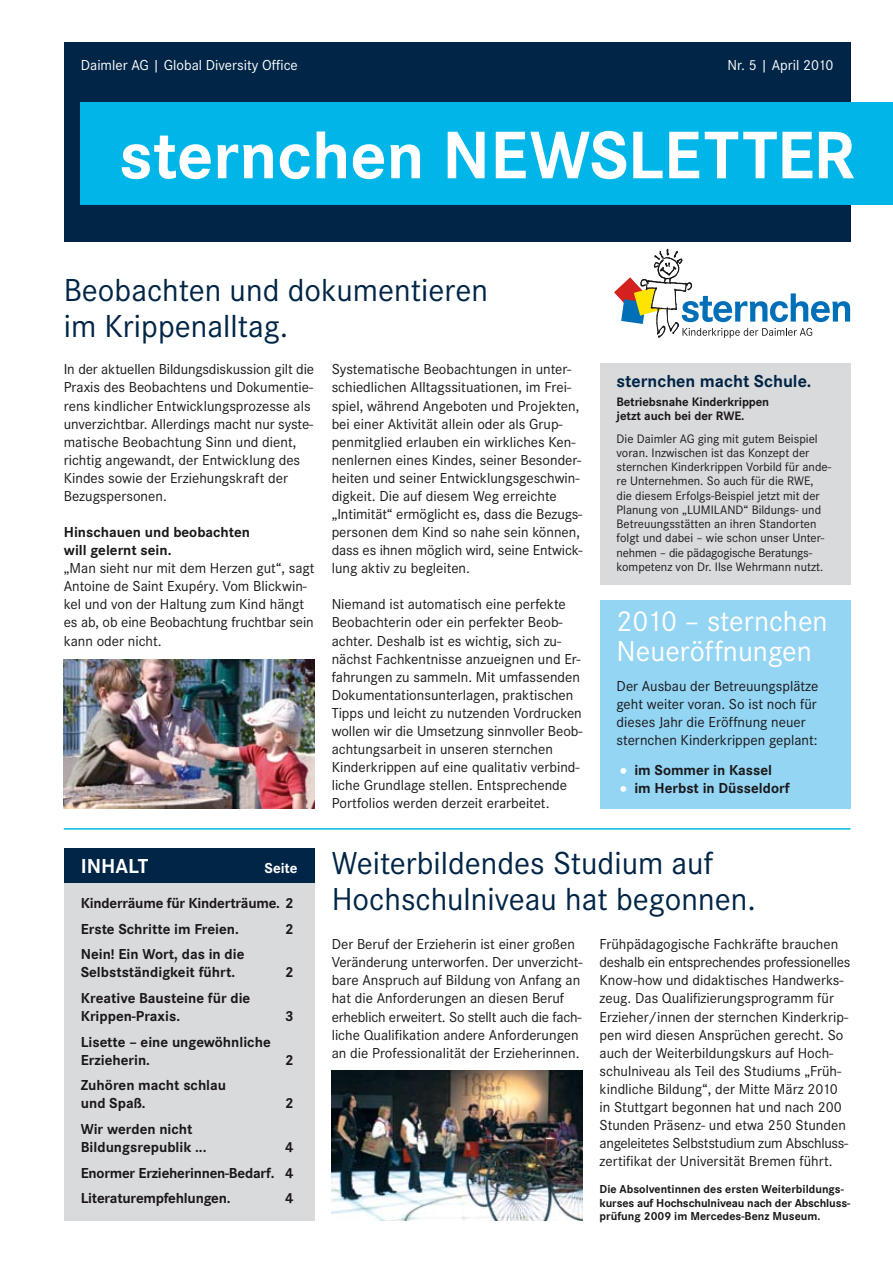
<style>
.page{position:relative;width:893px;height:1263px;background:#fff}
.page>*{position:absolute;margin:0;border:0;box-sizing:border-box;transform-origin:0 0}
.t1{font:700 69.75px "Corporate S";color:#fff}
.t2{font:33px/36px "Corporate S";color:#002546}
.t3{font:30px/29.7px "Corporate S";color:#fff}
.t4{font:700 21px "Corporate S";color:#fff}
.t5{font:700 18px "Corporate S";color:#002546}
.t6{font:15px/18.1px "Corporate S";color:#1a171b}
.t7{font:700 15px/18.1px "Corporate S";color:#1a171b}
.t8{font:15px "Corporate S";color:#fff}
.t9{font:700 15px "Corporate S";color:#fff}
.t10{font:12.75px/14.2px "Corporate S";color:#1a171b}
.t11{font:700 12.75px/14.2px "Corporate S";letter-spacing:-.01em;color:#1a171b}
.t12{font:700 12px/13.5px "Corporate S";color:#1a171b}
.s1{font-size:21px;color:#fff}
</style>
<div class="page">
<div style="left:64px;top:43px;width:786px;height:199px;background:#002546"></div>
<div style="left:81px;top:102px;width:812px;height:102px;background:#00b6e8"></div>
<svg style="left:614px;top:249px;width:236px;height:89px"></svg>
<div style="left:600px;top:363px;width:250px;height:221px;background:#d9dadb"></div>
<div style="left:600px;top:600px;width:250px;height:208px;background:#93d5f2"></div>
<img style="left:332px;top:1070px;width:251px;height:150px">
<img style="left:64px;top:659px;width:251px;height:149px">
<hr style="left:64px;top:828px;width:786px;height:2px;background:#00b6e8">
<div style="left:64px;top:883px;width:251px;height:337px;background:#d9dadb"></div>
<div style="left:64px;top:849px;width:251px;height:34px;background:#002546"></div>
<p class="t8" style="left:81px;top:56px;width:219px">Daimler AG | Global Diversity Office</p>
<p class="t8" style="left:727px;top:56px;width:108px">Nr. 5 | April 2010</p>
<h1 class="t1" style="left:119px;top:115px;width:737px">sternchen NEWSLETTER</h1>
<h2 class="t2" style="left:64px;top:272px;width:426px">Beobachten und dokumentieren im Krippenalltag.</h2>
<p class="t6" style="left:332px;top:360px;width:252px">Systematische Beobachtungen in unter&shy;schiedlichen Alltagssituationen, im Frei&shy;spiel, während Angeboten und Projekten, bei einer Aktivität allein oder als Grup&shy;penmitglied erlauben ein wirkliches Ken&shy;nenlernen eines Kindes, seiner Besonder&shy;heiten und seiner Entwicklungsgeschwin&shy;digkeit. Die auf diesem Weg erreichte „Intimität“ ermöglicht es, dass die Bezugs&shy;personen dem Kind so nahe sein können, dass es ihnen möglich wird, seine Entwick&shy;lung aktiv zu begleiten.</p>
<p class="t6" style="left:332px;top:595px;width:252px">Niemand ist automatisch eine perfekte Beobachterin oder ein perfekter Beob&shy;achter. Deshalb ist es wichtig, sich zu&shy;nächst Fachkentnisse anzueignen und Er&shy;fahrungen zu sammeln. Mit umfassenden Dokumentationsunterlagen, praktischen Tipps und leicht zu nutzenden Vordrucken wollen wir die Umsetzung sinnvoller Beob&shy;achtungsarbeit in unseren sternchen Kinderkrippen auf eine qualitativ verbind&shy;liche Grundlage stellen. Entsprechende Portfolios werden derzeit erarbeitet.</p>
<p class="t6" style="left:64px;top:360px;width:252px">In der aktuellen Bildungsdiskussion gilt die Praxis des Beobachtens und Dokumentie&shy;rens kindlicher Entwicklungsprozesse als unverzichtbar. Allerdings macht nur syste&shy;matische Beobachtung Sinn und dient, richtig angewandt, der Entwicklung des Kindes sowie der Erziehungskraft der Bezugspersonen.</p>
<p class="t7" style="left:64px;top:523px;width:188px">Hinschauen und beobachten will gelernt sein.</p>
<p class="t6" style="left:64px;top:559px;width:252px">„Man sieht nur mit dem Herzen gut“, sagt Antoine de Saint Exupéry. Vom Blickwin&shy;kel und von der Haltung zum Kind hängt es ab, ob eine Beobachtung fruchtbar sein kann oder nicht.</p>
<p class="t5" style="left:617px;top:371px;width:196px">sternchen macht Schule.</p>
<p class="t11" style="left:617px;top:394px;width:154px">Betriebsnahe Kinderkrippen jetzt auch bei der RWE.</p>
<p class="t10" style="left:617px;top:431px;width:216px">Die Daimler AG ging mit gutem Beispiel voran. Inzwischen ist das Konzept der sternchen Kinderkrippen Vorbild für ande&shy;re Unternehmen. So auch für die RWE, die diesem Erfolgs-Beispiel jetzt mit der Planung von „LUMILAND“ Bildungs- und Betreuungsstätten an ihren Standorten folgt und dabei – wie schon unser Unter&shy;nehmen – die pädagogische Beratungs&shy;kompetenz von Dr. Ilse Wehrmann nutzt.</p>
<h3 class="t3" style="left:617px;top:606px;width:213px">2010 – sternchen<br>Neueröffnungen</h3>
<p class="t6" style="left:617px;top:677px;width:203px">Der Ausbau der Betreuungsplätze geht weiter voran. So ist noch für dieses Jahr die Eröffnung neuer sternchen Kinderkrippen geplant:</p>
<p class="t7" style="left:617px;top:761px;width:157px"><span class="s1">•</span> im Sommer in Kassel</p>
<p class="t7" style="left:617px;top:779px;width:175px"><span class="s1">•</span> im Herbst in Düsseldorf</p>
<h3 class="t4" style="left:81px;top:854px;width:69px">INHALT</h3>
<p class="t9" style="left:265px;top:860px;width:35px">Seite</p>
<p class="t7" style="left:81px;top:890px;width:214px;line-height:25.7px">Kinderräume für Kinderträume. 2<br>Erste Schritte im Freien.</p>
<p class="t7" style="left:285px;top:920px;width:10px">2</p>
<p class="t7" style="left:81px;top:945px;width:165px">Nein! Ein Wort, das in die<br>Selbstständigkeit führt.</p>
<p class="t7" style="left:81px;top:989px;width:171px">Kreative Bausteine für die<br>Krippen-Praxis.</p>
<p class="t7" style="left:81px;top:1033px;width:191px">Lisette – eine ungewöhnliche<br>Erzieherin.</p>
<p class="t7" style="left:81px;top:1076px;width:147px">Zuhören macht schlau und Spaß.</p>
<p class="t7" style="left:285px;top:963px;width:10px">2</p>
<p class="t7" style="left:285px;top:1007px;width:10px">3</p>
<p class="t7" style="left:285px;top:1051px;width:10px">2</p>
<p class="t7" style="left:285px;top:1094px;width:10px">2</p>
<p class="t7" style="left:81px;top:1120px;width:127px">Wir werden nicht<br>Bildungsrepublik ...</p>
<p class="t7" style="left:81px;top:1134px;width:214px;line-height:25.5px;text-align:justify;text-indent:204px">4<br>Enormer Erzieherinnen-Bedarf. 4<br>Literaturempfehlungen.</p>
<p class="t7" style="left:285px;top:1189px;width:10px">4</p>
<h2 class="t2" style="left:332px;top:845px;width:426px">Weiterbildendes Studium auf<br>Hochschulniveau hat begonnen.</h2>
<p class="t6" style="left:332px;top:935px;width:252px">Der Beruf der Erzieherin ist einer großen Veränderung unterworfen. Der unverzicht&shy;bare Anspruch auf Bildung von Anfang an hat die Anforderungen an diesen Beruf erheblich erweitert. So stellt auch die fach&shy;liche Qualifikation andere Anforderungen an die Professionalität der Erzieherinnen.</p>
<p class="t6" style="left:600px;top:935px;width:252px">Frühpädagogische Fachkräfte brauchen deshalb ein entsprechendes professionelles Know-how und didaktisches Handwerks&shy;zeug. Das Qualifizierungsprogramm für Erzieher/innen der sternchen Kinderkrip&shy;pen wird diesen Ansprüchen gerecht. So auch der Weiterbildungskurs auf Hoch&shy;schulniveau als Teil des Studiums „Früh&shy;kindliche Bildung“, der Mitte März 2010 in Stuttgart begonnen hat und nach 200<br>Stunden Präsenz- und etwa 250 Stunden angeleitetes Selbststudium zum Abschluss&shy;zertifikat der Universität Bremen führt.</p>
<p class="t12" style="left:600px;top:1183px;width:252px">Die Absolventinnen des ersten Weiterbildungs&shy;kurses auf Hochschulniveau nach der Abschluss&shy;prüfung 2009 im Mercedes-Benz Museum.</p>
</div>
